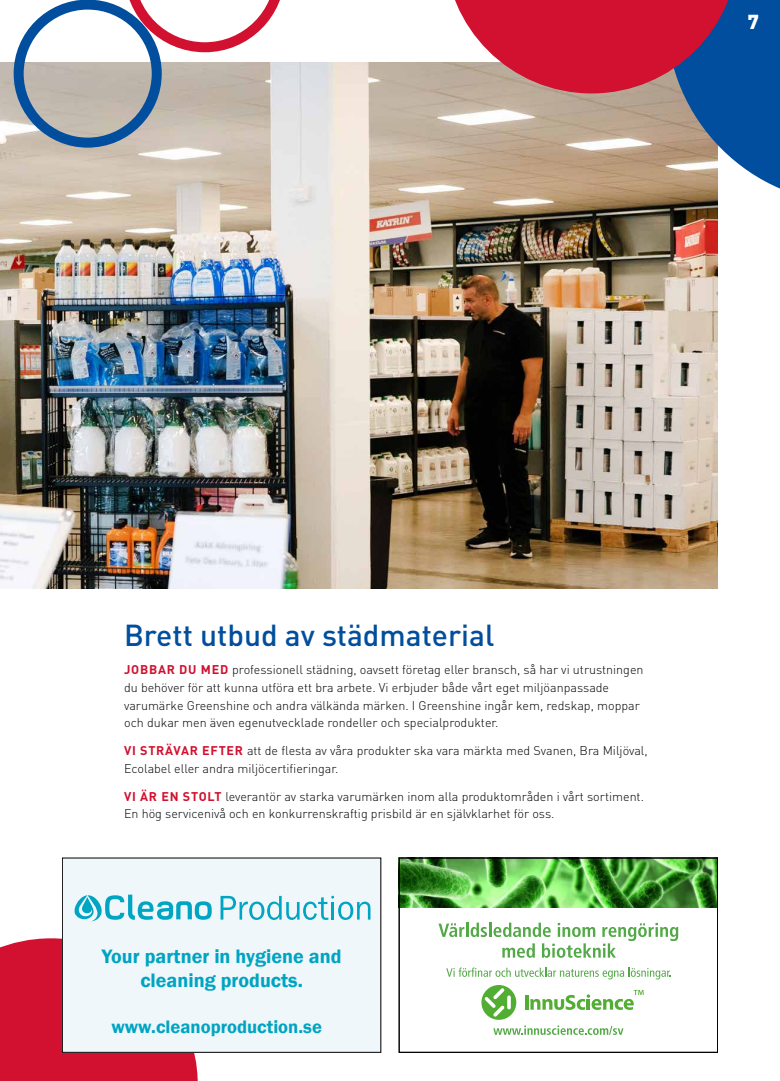
<style>
.page{position:relative;width:780px;height:1081px;background:#fff}
.page>*{position:absolute;margin:0;border:0;box-sizing:border-box;transform-origin:0 0}
.t1{font:500 30px "DIN Pro";color:#004e9d}
.t2{font:600 20px/24px "Franklin Gothic";color:#00a4c3;text-align:center}
.t3{font:900 20px "DIN Pro";color:#fff}
.t4{font:600 18.62px "Franklin Gothic";color:#00a4c3}
.t5{font:300 12.5px/17.5px "DIN Pro";color:#000}
.s1{font-weight:700;color:#d1112f}
</style>
<div class="page">
<img style="left:0;top:62px;width:718px;height:526px">
<div style="left:0;top:938px;width:198px;height:143px;background:#d1112f"></div>
<svg style="left:445px;top:0;width:335px;height:204px;background:#a1727e"></svg>
<svg style="left:124px;top:0;width:156px;height:52px"></svg>
<div style="left:14px;top:0;width:148px;height:148px;border:10px solid #004e9d;border-radius:50%"></div>
<img style="left:401px;top:859px;width:315px;height:48px">
<svg style="left:438px;top:922px;width:240px;height:36px"></svg>
<svg style="left:446px;top:967px;width:225px;height:12px"></svg>
<svg style="left:481px;top:985px;width:162px;height:50px"></svg>
<div style="left:399px;top:857px;width:319px;height:195px;border:1px solid #000"></div>
<div style="left:62px;top:857px;width:319px;height:195px;background:#f0f7fa"></div>
<svg style="left:74px;top:894px;width:138px;height:27px"></svg>
<svg style="left:220px;top:895px;width:150px;height:25px"></svg>
<h2 class="t3" style="left:747px;top:8px;width:13px">7</h2>
<h1 class="t1" style="left:124px;top:615px;width:372px">Brett utbud av städmaterial</h1>
<p class="t5" style="left:124px;top:661px;width:521px"><span class="s1">JOBBAR DU MED</span> professionell städning, oavsett företag eller bransch, så har vi utrustningen du behöver för att kunna utföra ett bra arbete. Vi erbjuder både vårt eget miljöanpassade varumärke Greenshine och andra välkända märken. I Greenshine ingår kem, redskap, moppar och dukar men även egenutvecklade rondeller och specialprodukter.</p>
<p class="t5" style="left:124px;top:741px;width:525px"><span class="s1">VI STRÄVAR EFTER</span> att de flesta av våra produkter ska vara märkta med Svanen, Bra Miljöval,<br>Ecolabel eller andra miljöcertifieringar.</p>
<p class="t5" style="left:124px;top:787px;width:521px"><span class="s1">VI ÄR EN STOLT</span> leverantör av starka varumärken inom alla produktområden i vårt sortiment.<br>En hög servicenivå och en konkurrenskraftig prisbild är en självklarhet för oss.</p>
<h2 class="t2" style="left:102px;top:944px;width:241px">Your partner in hygiene and cleaning products.</h2>
<h3 class="t4" style="left:111px;top:1015px;width:212px">www.cleanoproduction.se</h3>
</div>
